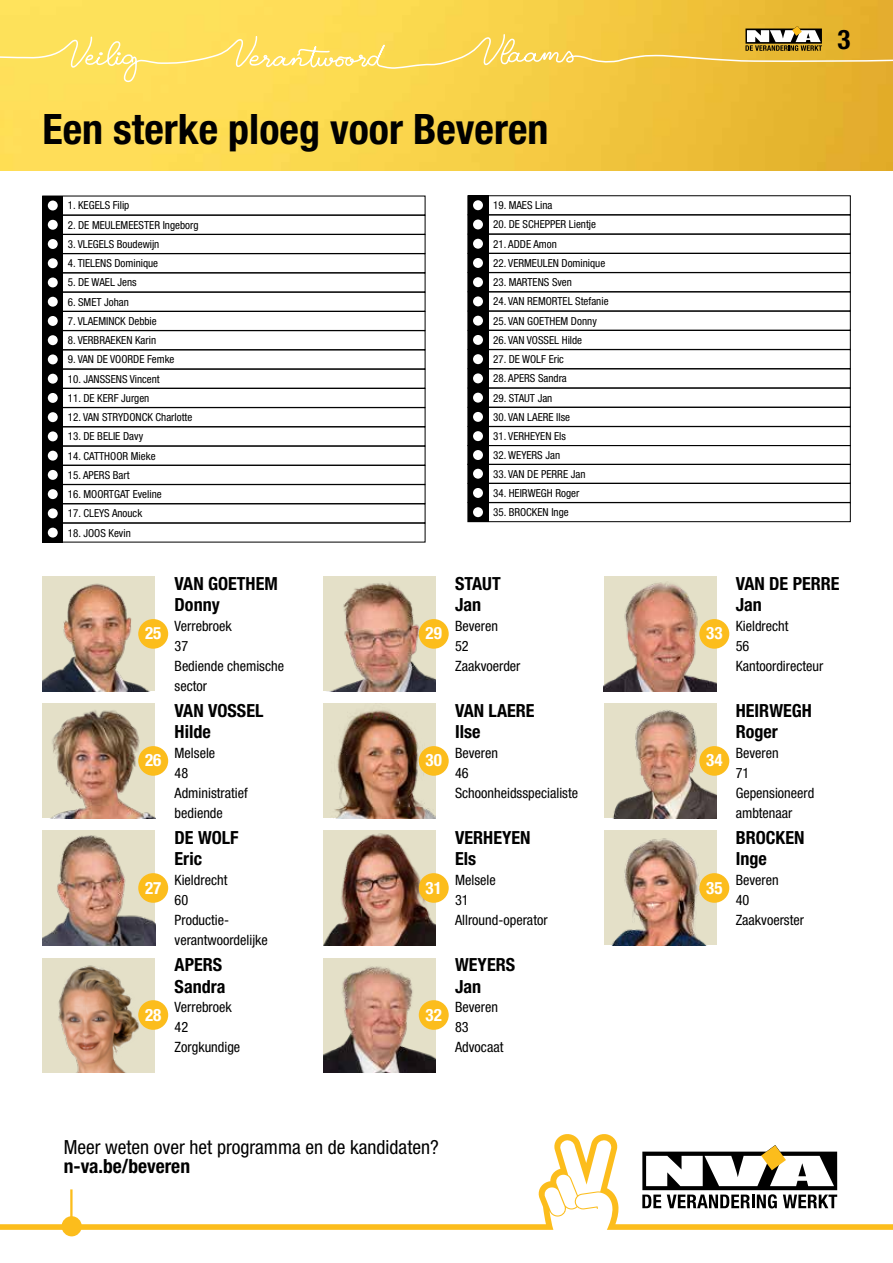
<style>
.page{position:relative;width:893px;height:1263px;background:#fff}
.page>*{position:absolute;margin:0;border:0;box-sizing:border-box;transform-origin:0 0}
.t1{font:700 condensed 42px "Helvetica Neue LT Std";color:#000}
.t2{font:700 condensed 27px "Helvetica Neue LT Std";color:#000}
.t3{font:condensed 19.5px "Helvetica Neue LT Std";color:#000}
.t4{font:700 condensed 19.5px "Helvetica Neue LT Std";color:#000}
.t5{font:700 condensed 18.15px/21.8px "Helvetica Neue LT Std";color:#000}
.t6{font:700 condensed 17.1px "Helvetica Neue LT Std";color:#fff}
.t7{font:condensed 14.25px/20px "Helvetica Neue LT Std";color:#000}
.t8{font:condensed 11.1px "Helvetica Neue LT Std";color:#000}
</style>
<div class="page">
<img style="left:0;top:0;width:893px;height:170px">
<svg style="left:0;top:26px;width:893px;height:56px;background:#f3d053"></svg>
<svg style="left:0;top:1134px;width:893px;height:96px"></svg>
<div style="left:62px;top:1216px;width:20px;height:20px;background:#fcbd1c;border-radius:50%"></div>
<hr style="left:70px;top:1189px;width:3px;height:37px;background:#fcbd1c">
<svg style="left:642px;top:1145px;width:195px;height:63px"></svg>
<img style="left:43px;top:704px;width:112px;height:114px">
<div style="left:138px;top:746px;width:30px;height:30px;background:#fcbd1c;border-radius:50%"></div>
<img style="left:323px;top:577px;width:113px;height:114px">
<img style="left:604px;top:577px;width:112px;height:114px">
<div style="left:419px;top:619px;width:30px;height:30px;background:#fcbd1c;border-radius:50%"></div>
<div style="left:699px;top:619px;width:30px;height:30px;background:#fcbd1c;border-radius:50%"></div>
<img style="left:43px;top:831px;width:112px;height:114px">
<div style="left:138px;top:873px;width:30px;height:30px;background:#fcbd1c;border-radius:50%"></div>
<img style="left:323px;top:704px;width:113px;height:114px">
<img style="left:604px;top:706px;width:112px;height:112px">
<div style="left:419px;top:746px;width:30px;height:30px;background:#fcbd1c;border-radius:50%"></div>
<div style="left:699px;top:746px;width:30px;height:30px;background:#fcbd1c;border-radius:50%"></div>
<img style="left:43px;top:577px;width:112px;height:114px">
<div style="left:138px;top:619px;width:30px;height:30px;background:#fcbd1c;border-radius:50%"></div>
<img style="left:43px;top:958px;width:112px;height:114px">
<div style="left:138px;top:1000px;width:30px;height:30px;background:#fcbd1c;border-radius:50%"></div>
<img style="left:323px;top:831px;width:113px;height:114px">
<img style="left:604px;top:833px;width:112px;height:112px">
<img style="left:323px;top:958px;width:113px;height:114px">
<div style="left:419px;top:873px;width:30px;height:30px;background:#fcbd1c;border-radius:50%"></div>
<div style="left:699px;top:873px;width:30px;height:30px;background:#fcbd1c;border-radius:50%"></div>
<div style="left:419px;top:1000px;width:30px;height:30px;background:#fcbd1c;border-radius:50%"></div>
<svg style="left:42px;top:196px;width:383px;height:346px"></svg>
<svg style="left:468px;top:195px;width:383px;height:327px"></svg>
<h2 class="t2" style="left:837px;top:23px;width:14px">3</h2>
<h1 class="t1" style="left:43px;top:104px;width:507px">Een sterke ploeg voor Beveren</h1>
<p class="t8" style="left:68px;top:199px;width:63px">1. KEGELS Filip</p>
<p class="t8" style="left:68px;top:218px;width:132px">2. DE MEULEMEESTER Ingeborg</p>
<p class="t8" style="left:68px;top:238px;width:93px">3. VLEGELS Boudewijn</p>
<p class="t8" style="left:68px;top:257px;width:92px">4. TIELENS Dominique</p>
<p class="t8" style="left:68px;top:276px;width:70px">5. DE WAEL Jens</p>
<p class="t8" style="left:68px;top:295px;width:63px">6. SMET Johan</p>
<p class="t8" style="left:68px;top:315px;width:90px">7. VLAEMINCK Debbie</p>
<p class="t8" style="left:68px;top:334px;width:90px">8. VERBRAEKEN Karin</p>
<p class="t8" style="left:68px;top:353px;width:108px">9. VAN DE VOORDE Femke</p>
<p class="t8" style="left:68px;top:372px;width:93px">10. JANSSENS Vincent</p>
<p class="t8" style="left:68px;top:391px;width:83px">11. DE KERF Jurgen</p>
<p class="t8" style="left:68px;top:411px;width:126px">12. VAN STRYDONCK Charlotte</p>
<p class="t8" style="left:68px;top:430px;width:77px">13. DE BELIE Davy</p>
<p class="t8" style="left:68px;top:449px;width:89px">14. CATTHOOR Mieke</p>
<p class="t8" style="left:68px;top:468px;width:63px">15. APERS Bart</p>
<p class="t8" style="left:68px;top:488px;width:95px">16. MOORTGAT Eveline</p>
<p class="t8" style="left:68px;top:507px;width:76px">17. CLEYS Anouck</p>
<p class="t8" style="left:68px;top:526px;width:64px">18. JOOS Kevin</p>
<h3 class="t6" style="left:145px;top:623px;width:18px">25</h3>
<h3 class="t6" style="left:145px;top:750px;width:18px">26</h3>
<h3 class="t6" style="left:145px;top:877px;width:18px">27</h3>
<h3 class="t6" style="left:145px;top:1004px;width:18px">28</h3>
<h3 class="t5" style="left:175px;top:572px;width:105px">VAN GOETHEM<br>Donny</h3>
<p class="t7" style="left:175px;top:616px;width:111px">Verrebroek<br>37<br>Bediende chemische sector</p>
<h3 class="t5" style="left:175px;top:699px;width:90px">VAN VOSSEL<br>Hilde</h3>
<p class="t7" style="left:175px;top:743px;width:75px">Melsele<br>48<br>Administratief bediende</p>
<h3 class="t5" style="left:175px;top:826px;width:66px">DE WOLF<br>Eric</h3>
<p class="t7" style="left:175px;top:870px;width:95px">Kieldrecht<br>60<br>Productie&shy;verantwoordelijke</p>
<h3 class="t5" style="left:175px;top:953px;width:52px">APERS<br>Sandra</h3>
<p class="t7" style="left:175px;top:997px;width:67px">Verrebroek<br>42<br>Zorgkundige</p>
<p class="t8" style="left:493px;top:199px;width:61px">19. MAES Lina</p>
<p class="t8" style="left:493px;top:218px;width:104px">20. DE SCHEPPER Lientje</p>
<p class="t8" style="left:493px;top:237px;width:65px">21. ADDE Amon</p>
<p class="t8" style="left:493px;top:257px;width:114px">22. VERMEULEN Dominique</p>
<p class="t8" style="left:493px;top:276px;width:80px">23. MARTENS Sven</p>
<p class="t8" style="left:493px;top:295px;width:117px">24. VAN REMORTEL Stefanie</p>
<p class="t8" style="left:493px;top:314px;width:105px">25. VAN GOETHEM Donny</p>
<p class="t8" style="left:493px;top:333px;width:91px">26. VAN VOSSEL Hilde</p>
<p class="t8" style="left:493px;top:353px;width:72px">27. DE WOLF Eric</p>
<p class="t8" style="left:493px;top:372px;width:75px">28. APERS Sandra</p>
<p class="t8" style="left:493px;top:391px;width:61px">29. STAUT Jan</p>
<p class="t8" style="left:493px;top:410px;width:78px">30. VAN LAERE Ilse</p>
<p class="t8" style="left:493px;top:430px;width:74px">31. VERHEYEN Els</p>
<p class="t8" style="left:493px;top:449px;width:68px">32. WEYERS Jan</p>
<p class="t8" style="left:493px;top:467px;width:94px">33. VAN DE PERRE Jan</p>
<p class="t8" style="left:493px;top:486px;width:88px">34. HEIRWEGH Roger</p>
<p class="t8" style="left:493px;top:506px;width:77px">35. BROCKEN Inge</p>
<h3 class="t5" style="left:455px;top:572px;width:47px">STAUT<br>Jan</h3>
<p class="t7" style="left:455px;top:616px;width:67px">Beveren<br>52<br>Zaakvoerder</p>
<h3 class="t6" style="left:426px;top:623px;width:18px">29</h3>
<h3 class="t6" style="left:706px;top:623px;width:18px">33</h3>
<h3 class="t5" style="left:455px;top:699px;width:81px">VAN LAERE<br>Ilse</h3>
<p class="t7" style="left:455px;top:743px;width:124px">Beveren<br>46<br>Schoonheidsspecialiste</p>
<h3 class="t6" style="left:426px;top:750px;width:18px">30</h3>
<h3 class="t6" style="left:706px;top:750px;width:18px">34</h3>
<h3 class="t5" style="left:455px;top:826px;width:77px">VERHEYEN<br>Els</h3>
<p class="t7" style="left:455px;top:870px;width:94px">Melsele<br>31<br>Allround-operator</p>
<h3 class="t6" style="left:426px;top:877px;width:18px">31</h3>
<h3 class="t6" style="left:706px;top:877px;width:18px">35</h3>
<h3 class="t6" style="left:426px;top:1004px;width:18px">32</h3>
<h3 class="t5" style="left:455px;top:953px;width:62px">WEYERS<br>Jan</h3>
<p class="t7" style="left:455px;top:997px;width:50px">Beveren<br>83<br>Advocaat</p>
<h3 class="t5" style="left:736px;top:572px;width:105px">VAN DE PERRE<br>Jan</h3>
<p class="t7" style="left:736px;top:616px;width:89px">Kieldrecht<br>56<br>Kantoordirecteur</p>
<h3 class="t5" style="left:736px;top:699px;width:78px">HEIRWEGH<br>Roger</h3>
<p class="t7" style="left:736px;top:743px;width:80px">Beveren<br>71<br>Gepensioneerd ambtenaar</p>
<h3 class="t5" style="left:736px;top:826px;width:70px">BROCKEN<br>Inge</h3>
<p class="t7" style="left:736px;top:870px;width:70px">Beveren<br>40<br>Zaakvoerster</p>
<h3 class="t3" style="left:64px;top:1136px;width:377px">Meer weten over het programma en de kandidaten?</h3>
<h3 class="t4" style="left:64px;top:1154px;width:128px">n-va.be/beveren</h3>
</div>
